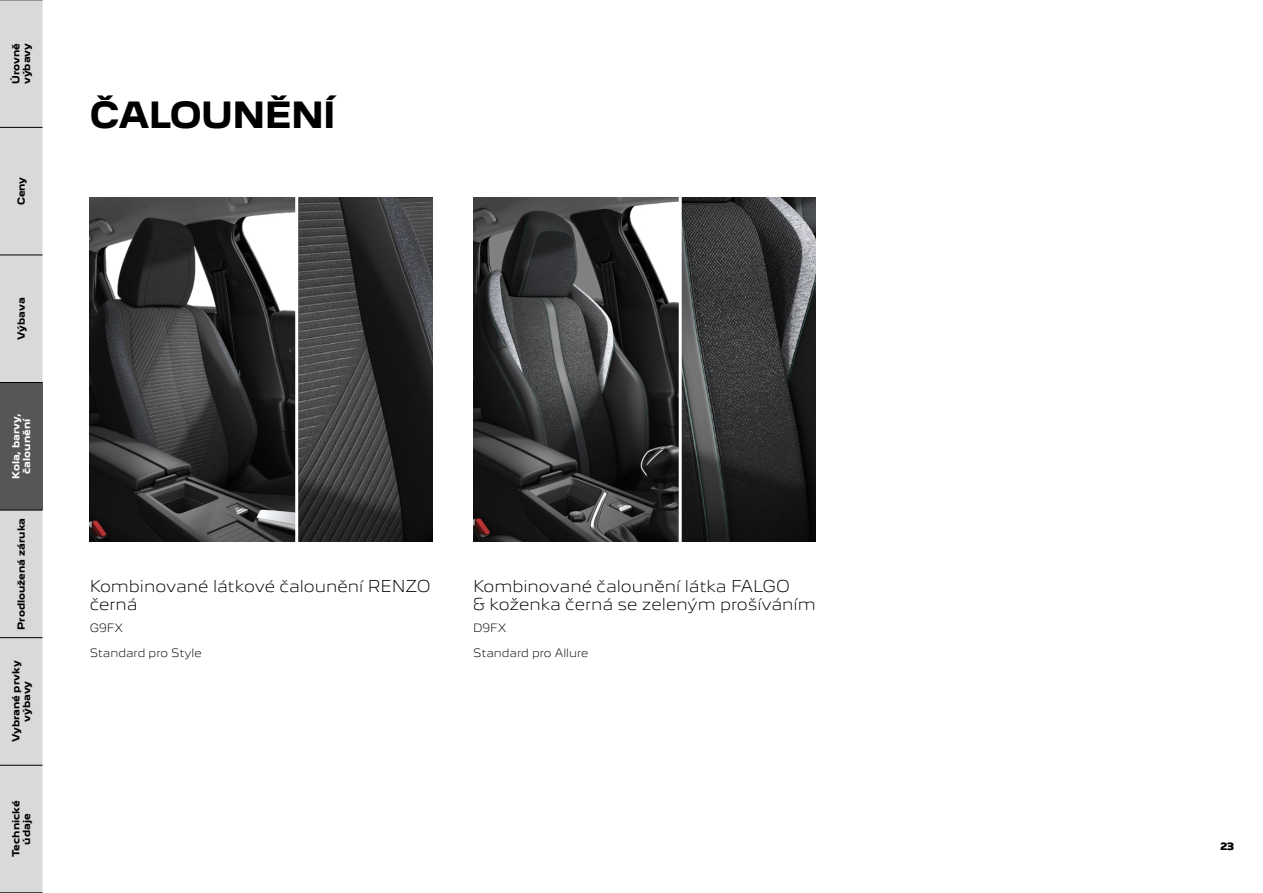
<style>
.page{position:relative;width:1263px;height:893px;background:#fff}
.page>*{position:absolute;margin:0;border:0;box-sizing:border-box;transform-origin:0 0}
.t1{font:700 33px "Peugeot New";letter-spacing:-.02em;color:#000}
.t2{font:300 15px/18px "Peugeot New";color:#000}
.t3{font:300 10.5px "Peugeot New";color:#000}
.t4{font:700 9px/10.8px "Peugeot New";color:#000;text-align:center}
.t5{font:700 9px/10.8px "Peugeot New";color:#fff;text-align:center}
</style>
<div class="page">
<img style="left:90px;top:198px;width:342px;height:344px">
<img style="left:473px;top:198px;width:343px;height:344px">
<hr style="left:295px;top:193px;width:3px;height:353px;background:#fff">
<hr style="left:679px;top:193px;width:3px;height:353px;background:#fff">
<div style="left:0;top:511px;width:43px;height:381px;background:#d8dada"></div>
<div style="left:0;top:382px;width:43px;height:128px;background:#555756"></div>
<div style="left:0;top:1px;width:43px;height:381px;background:#d8dada"></div>
<hr style="left:0;top:892px;width:43px;height:1px;background:#000">
<hr style="left:0;top:765px;width:43px;height:1px;background:#000">
<hr style="left:0;top:637px;width:43px;height:1px;background:#000">
<hr style="left:0;top:510px;width:43px;height:1px;background:#000">
<hr style="left:0;top:382px;width:43px;height:1px;background:#000">
<hr style="left:0;top:255px;width:43px;height:1px;background:#000">
<hr style="left:0;top:127px;width:43px;height:1px;background:#000">
<hr style="left:0;top:0;width:43px;height:1px;background:#000">
<p class="t4" style="left:10px;top:84px;width:43px;text-align:left;rotate:-90deg">Úrovně výbavy</p>
<p class="t4" style="left:15px;top:205px;width:30px;rotate:-90deg">Ceny</p>
<p class="t4" style="left:15px;top:340px;width:44px;rotate:-90deg">Výbava</p>
<p class="t5" style="left:10px;top:479px;width:67px;rotate:-90deg">Kola, barvy, čalounění</p>
<p class="t4" style="left:15px;top:630px;width:113px;rotate:-90deg">Prodloužená záruka</p>
<p class="t4" style="left:10px;top:742px;width:83px;rotate:-90deg">Vybrané prvky výbavy</p>
<p class="t4" style="left:10px;top:857px;width:58px;rotate:-90deg">Technické údaje</p>
<h1 class="t1" style="left:90px;top:87px;width:248px">ČALOUNĚNÍ</h1>
<p class="t2" style="left:90px;top:576px;width:342px">Kombinované látkové čalounění RENZO černá</p>
<p class="t3" style="left:90px;top:619px;width:35px">G9FX</p>
<p class="t3" style="left:90px;top:644px;width:113px">Standard pro Style</p>
<p class="t2" style="left:473px;top:576px;width:344px">Kombinované čalounění látka FALGO<br>&amp; koženka černá se zeleným prošíváním</p>
<p class="t3" style="left:473px;top:619px;width:35px">D9FX</p>
<p class="t3" style="left:473px;top:644px;width:117px">Standard pro Allure</p>
<p class="t4" style="left:1220px;top:841px;width:15px">23</p>
</div>
